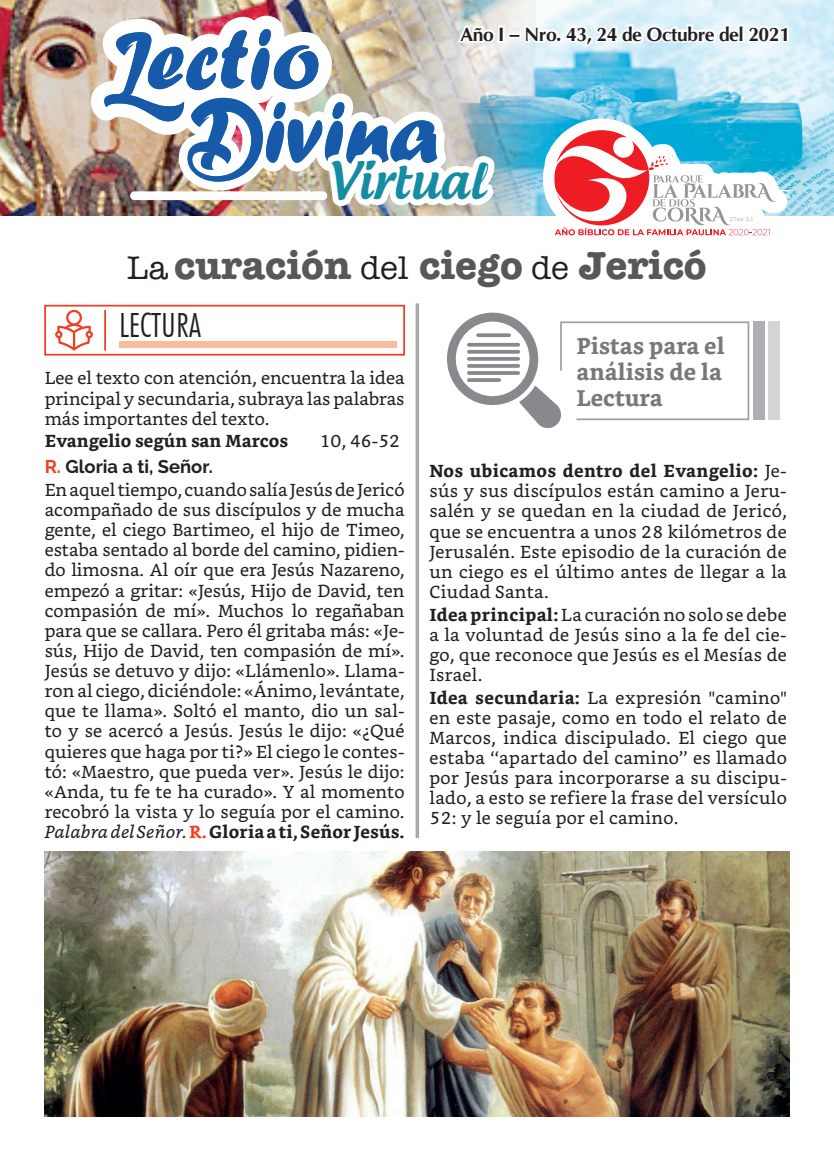
<style>
.page{position:relative;width:834px;height:1166px;background:#fff}
.page>*{position:absolute;margin:0;border:0;box-sizing:border-box;transform-origin:0 0}
.t1{font:89.25px/73px "Forte";letter-spacing:-.005em;color:#185aaa}
.t2{font:500 49.18px "Androgyne";letter-spacing:-.005em;color:#168ca3}
.t3{font:700 40.43px "American Typewriter";color:#57585a}
.t4{font:300 condensed 33.43px "Futura BT";color:#231f20}
.t5{font:700 22.75px/26.2px "Bookerly";color:#76787b;text-align:justify}
.t6{font:700 19.25px "CG Omega";letter-spacing:-.02em;color:#231f20}
.t7{font:700 18.38px "Raleway";color:#231f20}
.t8{font:17.5px/20.1px "Bookerly";letter-spacing:.02em;color:#231f20;text-align:justify}
.t9{font:700 17.5px "Bookerly";color:#231f20}
.s1{font-family:"la Chatte Maman";font-size:141.05px}
.s2{font-family:"la Chatte Maman";font-size:141.05px;color:#16a2c2}
.s3{color:#16a2c2}
.s4{font-weight:400;font-size:33.6px;color:#231f20}
.s5{color:#ef3e22}
.s6{font-style:italic}
.s7{font-weight:700;color:#ef3e22}
.s8{font-weight:700}
</style>
<div class="page">
<img style="left:506px;top:0;width:327px;height:216px">
<img style="left:0;top:0;width:114px;height:216px">
<svg style="left:536px;top:114px;width:256px;height:122px"></svg>
<img style="left:114px;top:0;width:392px;height:216px">
<svg style="left:522px;top:19px;width:268px;height:80px"></svg>
<svg style="left:447px;top:313px;width:303px;height:116px"></svg>
<div style="left:753px;top:321px;width:11px;height:99px;background:#aeafb3"></div>
<div style="left:767px;top:321px;width:12px;height:99px;background:#d4d5d7"></div>
<div style="left:44px;top:305px;width:361px;height:51px;border:2px solid #ef3e22"></div>
<hr style="left:104px;top:310px;width:2px;height:40px;background:#ef3e22">
<svg style="left:55px;top:309px;width:38px;height:42px"></svg>
<div style="left:119px;top:341px;width:277px;height:7px;background:#fabb9d"></div>
<svg style="left:415px;top:303px;width:4px;height:535px;background:#b4b5b8"></svg>
<img style="left:45px;top:851px;width:744px;height:265px">
<p class="t6" style="left:460px;top:22px;width:331px">Año I – Nro. 43, 24 de Octubre del 2021</p>
<h1 class="t1" style="left:191px;top:21px;width:248px;text-indent:-87px"><span class="s1">L</span>ectio<br><span class="s2">D</span><span class="s3">ivina</span></h1>
<h2 class="t2" style="left:327px;top:149px;width:160px">Virtual</h2>
<h3 class="t3" style="left:127px;top:230px;width:581px"><span class="s4">La</span> curación <span class="s4">del</span> ciego <span class="s4">de</span> Jericó</h3>
<h3 class="t4" style="left:119px;top:304px;width:84px">LECTURA</h3>
<p class="t8" style="left:45px;top:368px;width:361px">Lee el texto con atención, encuentra la idea principal y secundaria, subraya las palabras más importantes del texto.</p>
<p class="t9" style="left:45px;top:431px;width:245px">Evangelio según san Marcos</p>
<p class="t8" style="left:320px;top:431px;width:82px">10, 46-52</p>
<p class="t7" style="left:45px;top:456px;width:170px"><span class="s5">R.</span> Gloria a ti, Señor.</p>
<p class="t8" style="left:45px;top:480px;width:361px">En aquel tiempo, cuando salía Jesús de Jericó acompañado de sus discípulos y de mucha gente, el ciego Bartimeo, el hijo de Timeo, estaba sentado al borde del camino, pidien&shy;do limosna. Al oír que era Jesús Nazareno, empezó a gritar: «Jesús, Hijo de David, ten compasión de mí». Muchos lo regañaban para que se callara. Pero él gritaba más: «Je&shy;sús, Hijo de David, ten compasión de mí».<br>Jesús se detuvo y dijo: «Llámenlo». Llama&shy;ron al ciego, diciéndole: «Ánimo, levántate, que te llama». Soltó el manto, dio un sal&shy;to y se acercó a Jesús. Jesús le dijo: «¿Qué quieres que haga por ti?» El ciego le contes&shy;tó: «Maestro, que pueda ver». Jesús le dijo: «Anda, tu fe te ha curado». Y al momento recobró la vista y lo seguía por el camino.<br><span class="s6">Palabra del Señor.</span><span class="s7">R.</span><span class="s8">Gloria a ti, Señor Jesús.</span></p>
<h3 class="t5" style="left:576px;top:333px;width:149px">Pistas para el análisis de la Lectura</h3>
<p class="t8" style="left:429px;top:461px;width:359px"><span class="s8">Nos ubicamos dentro del Evangelio:</span> Je&shy;sús y sus discípulos están camino a Jeru&shy;salén y se quedan en la ciudad de Jericó, que se encuentra a unos 28 kilómetros de Jerusalén. Este episodio de la curación de un ciego es el último antes de llegar a la Ciudad Santa.</p>
<p class="t8" style="left:429px;top:604px;width:359px"><span class="s8">Idea principal:</span> La curación no solo se debe a la voluntad de Jesús sino a la fe del cie&shy;go, que reconoce que Jesús es el Mesías de Israel.</p>
<p class="t8" style="left:429px;top:687px;width:359px"><span class="s8">Idea secundaria:</span> La expresión "camino" en este pasaje, como en todo el relato de Marcos, indica discipulado. El ciego que estaba ‘‘apartado del camino’’ es llamado por Jesús para incorporarse a su discipu&shy;lado, a esto se refiere la frase del versículo 52: y le seguía por el camino.</p>
</div>
